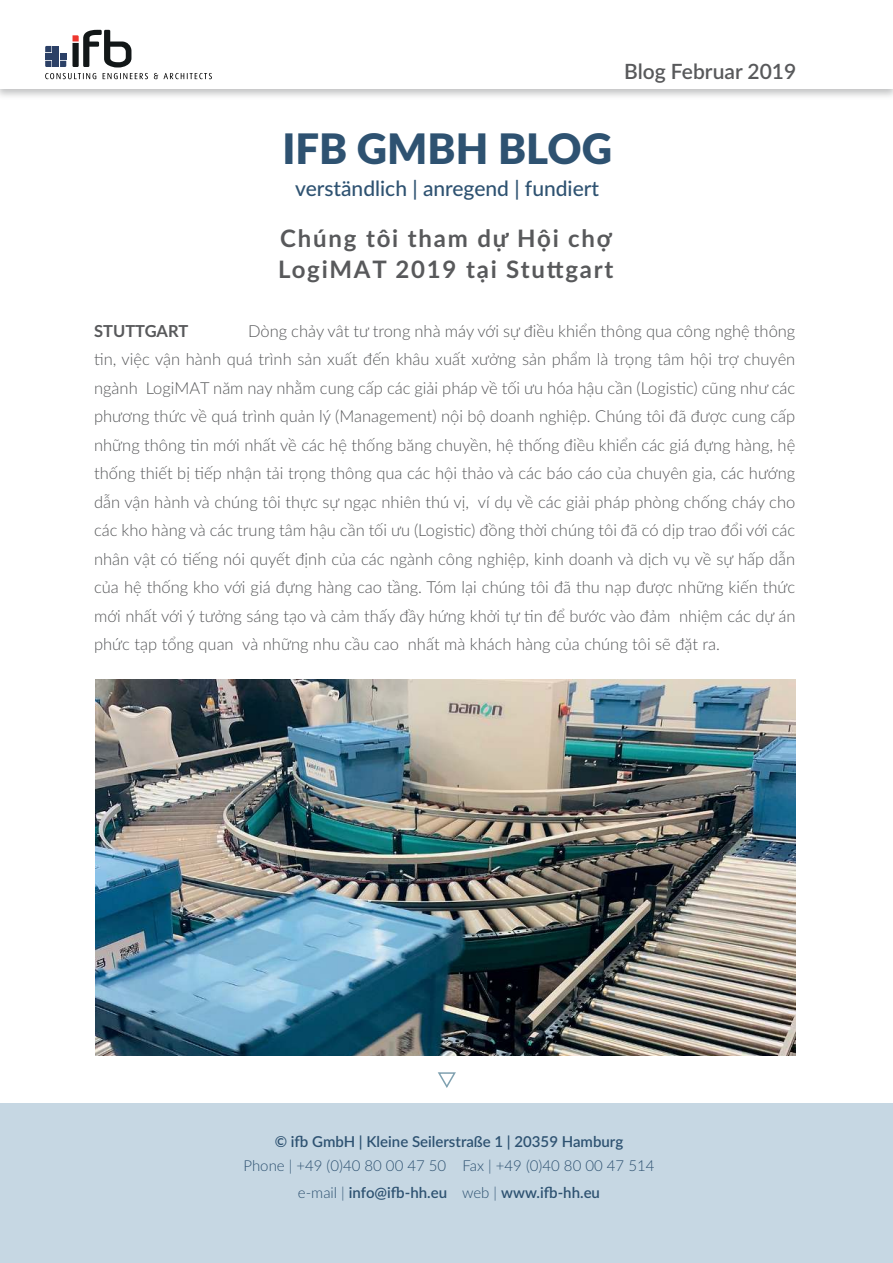
<style>
.page{position:relative;width:893px;height:1263px;background:#fff}
.page>*{position:absolute;margin:0;border:0;box-sizing:border-box;transform-origin:0 0}
.t1{font:900 42px "Lato";color:#2e5271}
.t2{font:700 24px/31.5px "Lato";letter-spacing:.075em;color:#58595b}
.t3{font:500 21px "Lato";color:#2e5271}
.t4{font:600 21px "Lato";color:#58595b}
.t5{font:300 16.5px/28.5px "Lato";color:#58595b;text-align:justify}
.t6{font:700 16.5px "Lato";color:#58595b}
.t7{font:300 15px/27px "Lato";color:#2e5271;text-align:center}
.t8{font:600 15px "Lato";color:#2e5271}
.s1{font-weight:600}
</style>
<div class="page">
<div style="left:0;top:1104px;width:893px;height:159px;background:#c6d7e3"></div>
<svg style="left:45px;top:73px;width:51px;height:6px"></svg>
<svg style="left:103px;top:73px;width:45px;height:6px"></svg>
<svg style="left:154px;top:73px;width:4px;height:6px"></svg>
<svg style="left:164px;top:73px;width:48px;height:6px"></svg>
<div style="left:45px;top:53px;width:6px;height:7px;background:#2b4066"></div>
<div style="left:53px;top:53px;width:6px;height:7px;background:#2b4066"></div>
<div style="left:60px;top:53px;width:6px;height:7px;background:#2b4066"></div>
<svg style="left:45px;top:46px;width:14px;height:6px"></svg>
<svg style="left:45px;top:61px;width:21px;height:6px"></svg>
<svg style="left:72px;top:30px;width:59px;height:37px"></svg>
<img style="left:95px;top:679px;width:700px;height:377px">
<svg style="left:438px;top:1072px;width:18px;height:16px"></svg>
<p class="t4" style="left:624px;top:64px;width:174px">Blog Februar 2019</p>
<h1 class="t1" style="left:282px;top:125px;width:331px">IFB GMBH BLOG</h1>
<p class="t3" style="left:295px;top:180px;width:306px">verständlich | anregend | fundiert</p>
<h2 class="t2" style="left:278px;top:221px;width:337px">Chúng tôi tham dự Hội chợ<br>LogiMAT 2019 tại Stuttgart</h2>
<p class="t5" style="left:94px;top:316px;width:703px;text-indent:154px">Dòng chảy vât tư trong nhà máy với sự điều khiển thông qua công nghệ thông tin, việc vận hành quá trình sản xuất đến khâu xuất xưởng sản phẩm là trọng tâm hội trợ chuyên ngành LogiMAT năm nay nhằm cung cấp các giải pháp về tối ưu hóa hậu cần (Logistic) cũng như các phương thức về quá trình quản lý (Management) nội bộ doanh nghiệp. Chúng tôi đã được cung cấp những thông tin mới nhất về các hệ thống băng chuyền, hệ thống điều khiển các giá đựng hàng, hệ thống thiết bị tiếp nhận tải trọng thông qua các hội thảo và các báo cáo của chuyên gia, các hướng dẫn vận hành và chúng tôi thực sự ngạc nhiên thú vị, ví dụ về các giải pháp phòng chống cháy cho các kho hàng và các trung tâm hậu cần tối ưu (Logistic) đồng thời chúng tôi đã có dịp trao đổi với các nhân vật có tiếng nói quyết định của các ngành công nghiệp, kinh doanh và dịch vụ về sự hấp dẫn của hệ thống kho với giá đựng hàng cao tầng. Tóm lại chúng tôi đã thu nạp được những kiến thức mới nhất với ý tưởng sáng tạo và cảm thấy đầy hứng khởi tự tin để bước vào đảm nhiệm các dự án phức tạp tổng quan và những nhu cầu cao nhất mà khách hàng của chúng tôi sẽ đặt ra.</p>
<p class="t6" style="left:94px;top:319px;width:96px">STUTTGART</p>
<p class="t8" style="left:275px;top:1130px;width:350px">© ifb GmbH | Kleine Seilerstraße 1 | 20359 Hamburg</p>
<p class="t7" style="left:243px;top:1153px;width:412px">Phone | +49 (0)40 80 00 47 50 Fax | +49 (0)40 80 00 47 514 e-mail | <span class="s1">info@ifb-hh.eu</span> web | <span class="s1">www.ifb-hh.eu</span></p>
</div>
